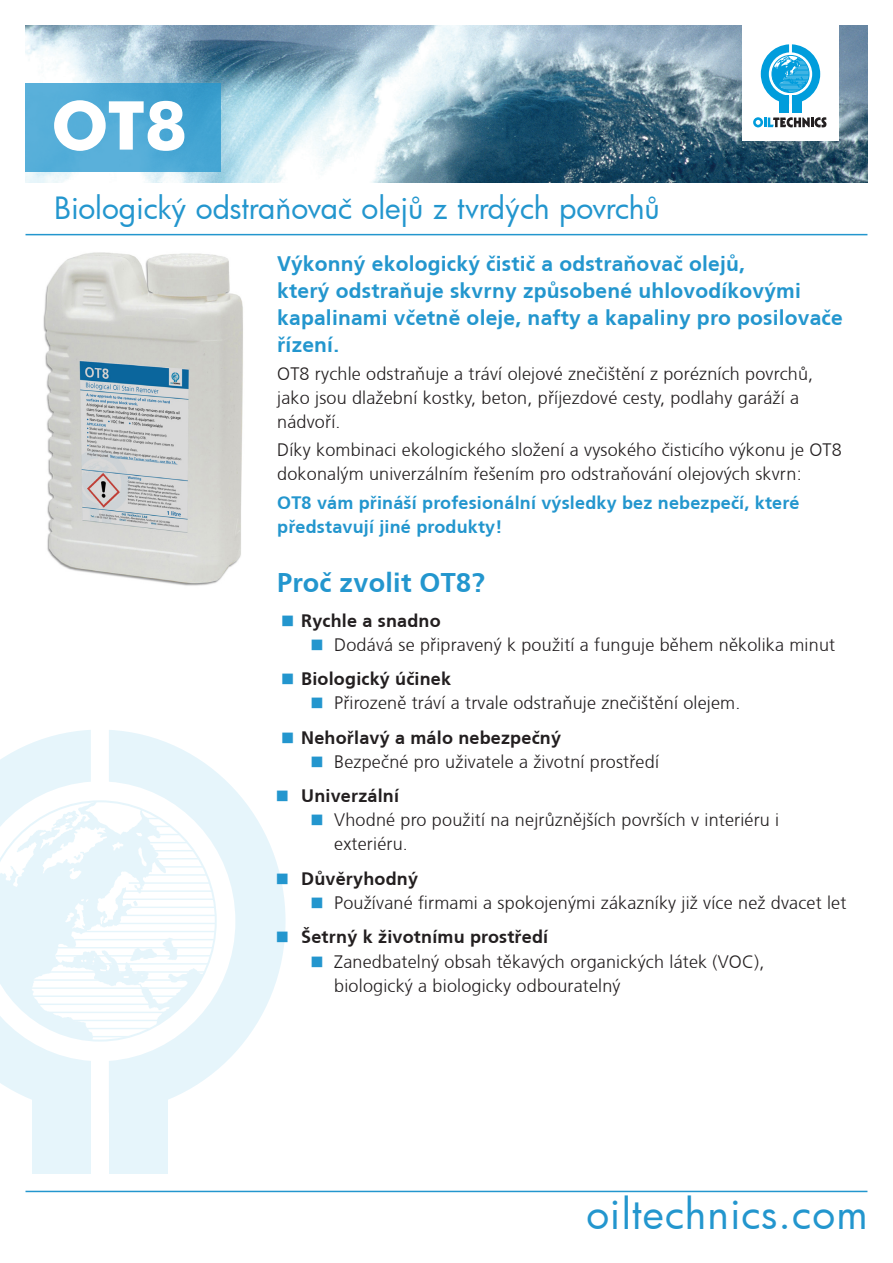
<style>
.page{position:relative;width:893px;height:1263px;background:#fff}
.page>*{position:absolute;margin:0;border:0;box-sizing:border-box;transform-origin:0 0}
.t1{font:700 67.5px "Futura BT";color:#fff}
.t2{font:40.5px "Futura";letter-spacing:.03em;color:#2396ce}
.t3{font:30px "Futura";color:#2396ce}
.t4{font:700 27px "Frutiger CE";letter-spacing:.01em;color:#2396ce}
.t5{font:700 21px/27px "Frutiger CE";letter-spacing:.01em;color:#2396ce}
.t6{font:300 18px/24px "Frutiger CE";letter-spacing:.01em;color:#231f20}
.t7{font:700 18px "Frutiger CE";letter-spacing:.01em;color:#231f20}
.t8{font:700 18px/24px "Frutiger CE";letter-spacing:.01em;color:#2396ce}
</style>
<div class="page">
<svg style="left:0;top:730px;width:286px;height:383px;fill:#e6f5fb"></svg>
<div style="left:33px;top:1061px;width:58px;height:112px;background:#e6f5fb"></div>
<div style="left:109px;top:1061px;width:58px;height:112px;background:#e6f5fb"></div>
<svg style="left:0;top:800px;width:217px;height:241px"></svg>
<img style="left:26px;top:26px;width:841px;height:157px">
<div style="left:26px;top:83px;width:195px;height:89px;background:linear-gradient(to right,#5db2dc,#3fa1d0)"></div>
<hr style="left:26px;top:234px;width:841px;height:1px;background:#2396ce">
<hr style="left:26px;top:1191px;width:841px;height:1px;background:#2396ce">
<div style="left:742px;top:13px;width:97px;height:127px;background:#fff"></div>
<div style="left:780px;top:96px;width:9px;height:17px;background:#009ddc"></div>
<div style="left:792px;top:96px;width:9px;height:17px;background:#009ddc"></div>
<svg style="left:761px;top:44px;width:59px;height:60px"></svg>
<div style="left:772px;top:55px;width:37px;height:38px;border:1px solid #009ddc;border-radius:50%"></div>
<svg style="left:753px;top:117px;width:73px;height:10px"></svg>
<img style="left:43px;top:252px;width:200px;height:334px">
<svg style="left:283px;top:732px;width:3px;height:11px"></svg>
<svg style="left:277px;top:791px;width:9px;height:10px"></svg>
<svg style="left:277px;top:873px;width:9px;height:11px"></svg>
<svg style="left:277px;top:932px;width:9px;height:10px"></svg>
<p class="t1" style="left:51px;top:85px;width:138px">OT8</p>
<p class="t3" style="left:54px;top:187px;width:607px">Biologický odstraňovač olejů z tvrdých povrchů</p>
<p class="t5" style="left:277px;top:250px;width:567px">Výkonný ekologický čistič a odstraňovač olejů,<br>který odstraňuje skvrny způsobené uhlovodíkovými kapalinami včetně oleje, nafty a kapaliny pro posilovače řízení.</p>
<p class="t6" style="left:277px;top:362px;width:537px">OT8 rychle odstraňuje a tráví olejové znečištění z porézních povrchů, jako jsou dlažební kostky, beton, příjezdové cesty, podlahy garáží a nádvoří.</p>
<p class="t6" style="left:277px;top:438px;width:566px">Díky kombinaci ekologického složení a vysokého čisticího výkonu je OT8 dokonalým univerzálním řešením pro odstraňování olejových skvrn:</p>
<p class="t8" style="left:277px;top:490px;width:524px">OT8 vám přináší profesionální výsledky bez nebezpečí, které představují jiné produkty!</p>
<p class="t4" style="left:277px;top:567px;width:209px">Proč zvolit OT8?</p>
<p class="t7" style="left:301px;top:610px;width:141px">Rychle a snadno</p>
<p class="t6" style="left:334px;top:632px;width:502px">Dodává se připravený k použití a funguje během několika minut</p>
<p class="t7" style="left:301px;top:668px;width:151px">Biologický účinek</p>
<p class="t6" style="left:334px;top:691px;width:408px">Přirozeně tráví a trvale odstraňuje znečištění olejem.</p>
<p class="t7" style="left:301px;top:727px;width:261px">Nehořlavý a málo nebezpečný</p>
<p class="t6" style="left:334px;top:749px;width:326px">Bezpečné pro uživatele a životní prostředí</p>
<p class="t7" style="left:301px;top:785px;width:99px">Univerzální</p>
<p class="t6" style="left:334px;top:808px;width:446px">Vhodné pro použití na nejrůznějších površích v interiéru i exteriéru.</p>
<p class="t7" style="left:301px;top:868px;width:118px">Důvěryhodný</p>
<p class="t6" style="left:334px;top:890px;width:514px">Používané firmami a spokojenými zákazníky již více než dvacet let</p>
<p class="t7" style="left:301px;top:926px;width:248px">Šetrný k životnímu prostředí</p>
<p class="t6" style="left:334px;top:949px;width:432px">Zanedbatelný obsah těkavých organických látek (VOC), biologický a biologicky odbouratelný</p>
<p class="t2" style="left:587px;top:1186px;width:282px">oiltechnics.com</p>
</div>
